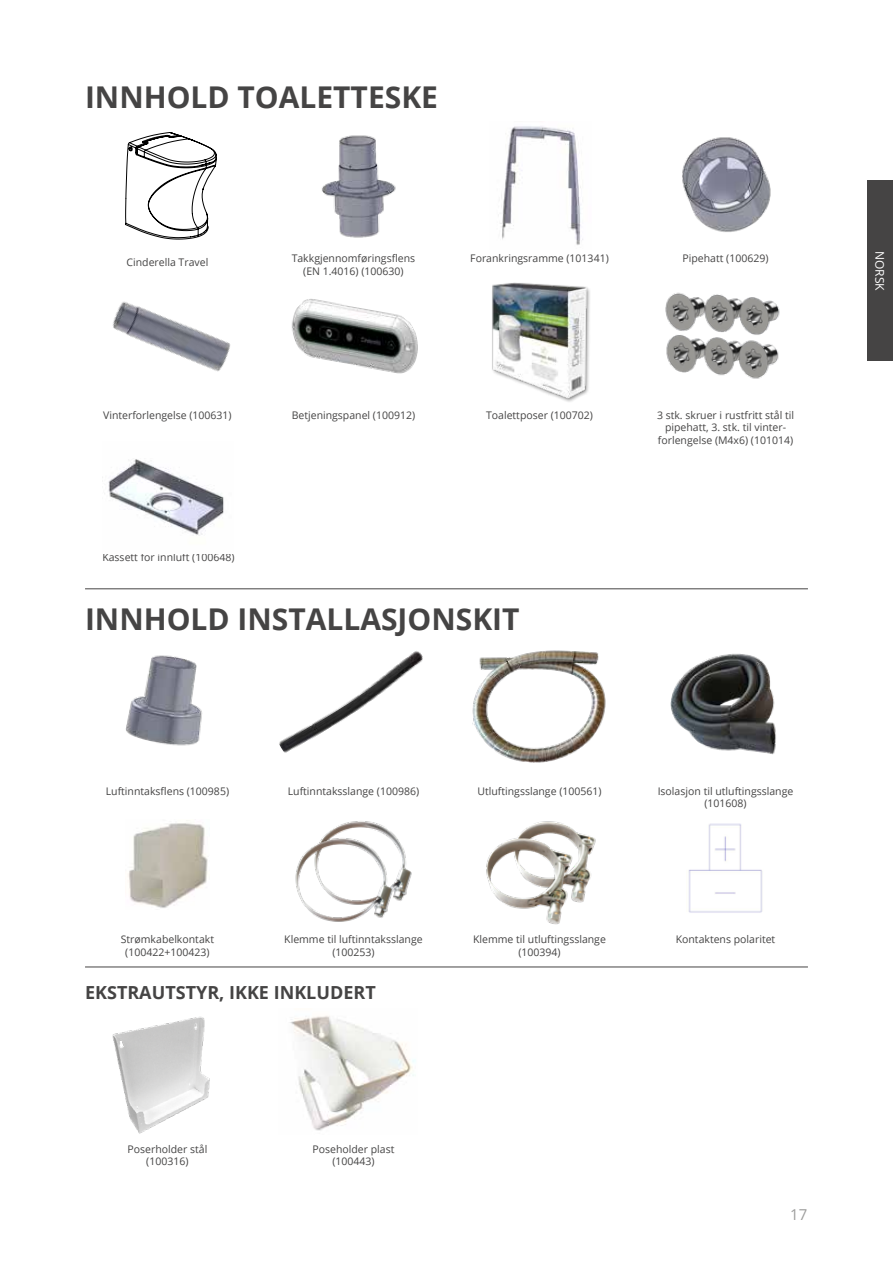
<style>
.page{position:relative;width:893px;height:1263px;background:#fff}
.page>*{position:absolute;margin:0;border:0;box-sizing:border-box;transform-origin:0 0}
.t1{font:700 30px "Open Sans";color:#454444}
.t2{font:700 18px "Open Sans";color:#454444}
.t3{font:15px "Open Sans";color:#9d9d9c}
.t4{font:12px "Open Sans";color:#fff}
.t5{font:10.5px/12.6px "Open Sans";color:#454444;text-align:center}
</style>
<div class="page">
<div style="left:867px;top:181px;width:26px;height:180px;background:#454444"></div>
<div style="left:491px;top:282px;width:100px;height:121px;background:#000;opacity:.5"></div>
<img style="left:491px;top:282px;width:99px;height:118px">
<img style="left:279px;top:651px;width:144px;height:102px">
<img style="left:472px;top:650px;width:134px;height:113px">
<svg style="left:125px;top:132px;width:92px;height:107px"></svg>
<img style="left:326px;top:821px;width:86px;height:80px">
<img style="left:295px;top:834px;width:98px;height:88px">
<img style="left:523px;top:821px;width:73px;height:82px">
<img style="left:486px;top:831px;width:90px;height:94px">
<img style="left:688px;top:823px;width:75px;height:90px">
<img style="left:322px;top:135px;width:74px;height:103px">
<img style="left:500px;top:126px;width:83px;height:119px">
<img style="left:682px;top:137px;width:89px;height:95px">
<img style="left:112px;top:301px;width:118px;height:71px">
<img style="left:291px;top:299px;width:127px;height:75px">
<img style="left:665px;top:292px;width:115px;height:87px">
<img style="left:125px;top:655px;width:77px;height:91px">
<img style="left:128px;top:820px;width:80px;height:88px">
<hr style="left:85px;top:588px;width:723px;height:1px;background:#454444">
<hr style="left:85px;top:966px;width:723px;height:1px;background:#454444">
<img style="left:670px;top:653px;width:106px;height:102px">
<img style="left:112px;top:1016px;width:98px;height:118px">
<img style="left:290px;top:1016px;width:126px;height:115px">
<img style="left:108px;top:459px;width:116px;height:77px">
<h1 class="t1" style="left:85px;top:76px;width:354px">INNHOLD TOALETTESKE</h1>
<p class="t5" style="left:126px;top:255px;width:83px">Cinderella Travel</p>
<p class="t5" style="left:292px;top:252px;width:125px">Takkgjennomføringsflens (EN 1.4016) (100630)</p>
<p class="t5" style="left:470px;top:252px;width:140px">Forankringsramme (101341)</p>
<p class="t5" style="left:683px;top:252px;width:87px">Pipehatt (100629)</p>
<p class="t5" style="left:103px;top:408px;width:130px">Vinterforlengelse (100631)</p>
<p class="t5" style="left:292px;top:408px;width:125px">Betjeningspanel (100912)</p>
<p class="t5" style="left:486px;top:408px;width:108px">Toalettposer (100702)</p>
<p class="t5" style="left:657px;top:408px;width:139px">3 stk. skruer i rustfritt stål til pipehatt, 3. stk. til vinter&shy;forlengelse (M4x6) (101014)</p>
<p class="t5" style="left:102px;top:551px;width:134px">Kassett for innluft (100648)</p>
<h1 class="t1" style="left:85px;top:598px;width:436px">INNHOLD INSTALLASJONSKIT</h1>
<p class="t5" style="left:106px;top:784px;width:125px">Luftinntaksflens (100985)</p>
<p class="t5" style="left:288px;top:784px;width:133px">Luftinntaksslange (100986)</p>
<p class="t5" style="left:477px;top:784px;width:126px">Utluftingsslange (100561)</p>
<p class="t5" style="left:658px;top:784px;width:137px">Isolasjon til utluftingsslange (101608)</p>
<p class="t5" style="left:121px;top:933px;width:95px">Strømkabelkontakt (100422+100423)</p>
<p class="t5" style="left:284px;top:933px;width:140px">Klemme til luftinntaksslange (100253)</p>
<p class="t5" style="left:473px;top:933px;width:134px">Klemme til utluftingsslange (100394)</p>
<p class="t5" style="left:676px;top:933px;width:101px">Kontaktens polaritet</p>
<h2 class="t2" style="left:85px;top:980px;width:292px">EKSTRAUTSTYR, IKKE INKLUDERT</h2>
<p class="t5" style="left:127px;top:1142px;width:81px">Poserholder stål (100316)</p>
<p class="t5" style="left:312px;top:1142px;width:83px">Poseholder plast (100443)</p>
<h3 class="t3" style="left:790px;top:1205px;width:19px">17</h3>
<p class="t4" style="left:888px;top:251px;width:41px;rotate:90deg">NORSK</p>
</div>
